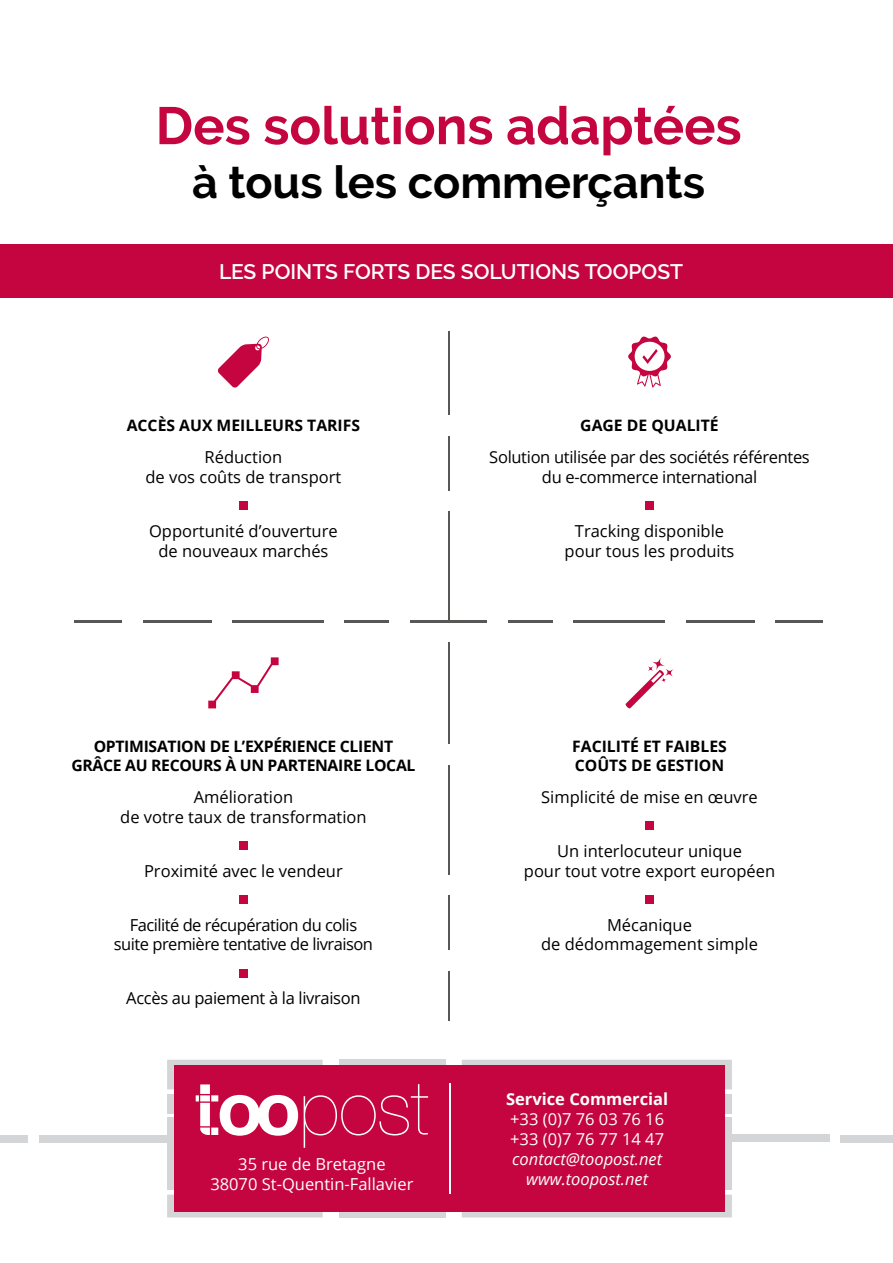
<style>
.page{position:relative;width:893px;height:1263px;background:#fff}
.page>*{position:absolute;margin:0;border:0;box-sizing:border-box;transform-origin:0 0}
.t1{font:700 52.5px "Raleway";color:#c4053f}
.t2{font:700 45px "Raleway";color:#000}
.t3{font:600 21px "Raleway";color:#fff}
.t4{font:16.5px/19.8px "Open Sans";color:#000;text-align:center}
.t5{font:16.5px/19.8px "Open Sans";letter-spacing:-.02em;color:#000;text-align:center}
.t6{font:16.5px/19.8px "Open Sans";color:#fff;text-align:center}
.t7{font:16.5px/19.8px "Open Sans";letter-spacing:-.03em;color:#000;text-align:center}
.t8{font:italic 16.5px/19.8px "Open Sans";color:#fff;text-align:center}
.t9{font:700 16.5px "Open Sans";color:#fff}
.t10{font:700 15.75px/18.9px "Open Sans";color:#000}
.t11{font:700 15.75px/18.9px "Open Sans";letter-spacing:-.02em;color:#000;text-align:center}
</style>
<div class="page">
<div style="left:0;top:244px;width:893px;height:54px;background:#c4053f"></div>
<svg style="left:218px;top:336px;width:51px;height:52px"></svg>
<div style="left:239px;top:502px;width:9px;height:8px;background:#c4053f"></div>
<svg style="left:628px;top:337px;width:43px;height:51px"></svg>
<div style="left:645px;top:502px;width:9px;height:8px;background:#c4053f"></div>
<hr style="left:775px;top:620px;width:48px;height:2px;background:#575756">
<hr style="left:508px;top:620px;width:44px;height:2px;background:#575756">
<hr style="left:686px;top:620px;width:68px;height:2px;background:#575756">
<hr style="left:574px;top:620px;width:91px;height:2px;background:#575756">
<hr style="left:74px;top:620px;width:48px;height:2px;background:#575756">
<hr style="left:345px;top:620px;width:44px;height:2px;background:#575756">
<hr style="left:143px;top:620px;width:68px;height:2px;background:#575756">
<hr style="left:232px;top:620px;width:91px;height:2px;background:#575756">
<hr style="left:410px;top:620px;width:77px;height:2px;background:#575756">
<hr style="left:448px;top:332px;width:1px;height:83px;background:#575756">
<hr style="left:448px;top:436px;width:1px;height:54px;background:#575756">
<hr style="left:448px;top:511px;width:1px;height:110px;background:#575756">
<hr style="left:448px;top:971px;width:1px;height:49px;background:#575756">
<hr style="left:448px;top:642px;width:1px;height:102px;background:#575756">
<hr style="left:448px;top:895px;width:1px;height:54px;background:#575756">
<hr style="left:448px;top:765px;width:1px;height:109px;background:#575756">
<div style="left:39px;top:1135px;width:154px;height:7px;background:#d4d5d7"></div>
<div style="left:0;top:1135px;width:28px;height:7px;background:#d4d5d7"></div>
<div style="left:676px;top:1135px;width:154px;height:7px;background:#d4d5d7"></div>
<div style="left:840px;top:1135px;width:53px;height:7px;background:#d4d5d7"></div>
<div style="left:339px;top:1211px;width:106px;height:6px;background:#d4d5d7"></div>
<div style="left:167px;top:1118px;width:23px;height:72px;background:#d4d5d7"></div>
<div style="left:339px;top:1060px;width:106px;height:6px;background:#d4d5d7"></div>
<div style="left:462px;top:1060px;width:270px;height:29px;background:#d4d5d7"></div>
<svg style="left:167px;top:1194px;width:156px;height:23px"></svg>
<div style="left:709px;top:1118px;width:23px;height:72px;background:#d4d5d7"></div>
<svg style="left:462px;top:1194px;width:270px;height:23px"></svg>
<div style="left:709px;top:1094px;width:23px;height:19px;background:#d4d5d7"></div>
<div style="left:174px;top:1065px;width:551px;height:147px;background:#c4053f"></div>
<svg style="left:167px;top:1060px;width:261px;height:88px"></svg>
<hr style="left:449px;top:1083px;width:1px;height:111px;background:#fff">
<svg style="left:208px;top:657px;width:71px;height:51px"></svg>
<div style="left:239px;top:841px;width:9px;height:9px;background:#c4053f"></div>
<div style="left:239px;top:895px;width:9px;height:9px;background:#c4053f"></div>
<div style="left:239px;top:969px;width:9px;height:8px;background:#c4053f"></div>
<svg style="left:652px;top:657px;width:13px;height:13px"></svg>
<svg style="left:665px;top:668px;width:8px;height:9px"></svg>
<svg style="left:625px;top:666px;width:42px;height:43px"></svg>
<div style="left:645px;top:821px;width:9px;height:9px;background:#c4053f"></div>
<div style="left:645px;top:895px;width:9px;height:9px;background:#c4053f"></div>
<h1 class="t1" style="left:156px;top:96px;width:588px">Des solutions adaptées</h1>
<h2 class="t2" style="left:192px;top:157px;width:515px">à tous les commerçants</h2>
<p class="t3" style="left:219px;top:260px;width:465px">LES POINTS FORTS DES SOLUTIONS TOOPOST</p>
<p class="t10" style="left:127px;top:415px;width:235px">ACCÈS AUX MEILLEURS TARIFS</p>
<p class="t4" style="left:145px;top:447px;width:198px">Réduction<br>de vos coûts de transport</p>
<p class="t4" style="left:149px;top:521px;width:190px">Opportunité d’ouverture de nouveaux marchés</p>
<p class="t11" style="left:71px;top:736px;width:345px">OPTIMISATION DE L’EXPÉRIENCE CLIENT<br>GRÂCE AU RECOURS À UN PARTENAIRE LOCAL</p>
<p class="t4" style="left:120px;top:787px;width:248px">Amélioration<br>de votre taux de transformation</p>
<p class="t4" style="left:144px;top:860px;width:200px">Proximité avec le vendeur</p>
<p class="t7" style="left:114px;top:914px;width:261px">Facilité de récupération du colis suite première tentative de livraison</p>
<p class="t5" style="left:126px;top:988px;width:236px">Accès au paiement à la livraison</p>
<p class="t6" style="left:210px;top:1154px;width:205px">35 rue de Bretagne<br>38070 St-Quentin-Fallavier</p>
<p class="t10" style="left:580px;top:415px;width:140px">GAGE DE QUALITÉ</p>
<p class="t5" style="left:489px;top:447px;width:322px">Solution utilisée par des sociétés référentes du e-commerce international</p>
<p class="t4" style="left:565px;top:521px;width:171px">Tracking disponible pour tous les produits</p>
<p class="t10" style="left:572px;top:736px;width:156px">FACILITÉ ET FAIBLES<br>COÛTS DE GESTION</p>
<p class="t4" style="left:541px;top:787px;width:218px">Simplicité de mise en œuvre</p>
<p class="t4" style="left:524px;top:841px;width:253px">Un interlocuteur unique<br>pour tout votre export européen</p>
<p class="t4" style="left:541px;top:914px;width:219px">Mécanique<br>de dédommagement simple</p>
<p class="t9" style="left:506px;top:1088px;width:164px">Service Commercial</p>
<p class="t6" style="left:510px;top:1109px;width:155px;text-align:left">+33 (0)7 76 03 76 16 +33 (0)7 76 77 14 47</p>
<p class="t8" style="left:512px;top:1148px;width:151px">contact@toopost.net www.toopost.net</p>
</div>
